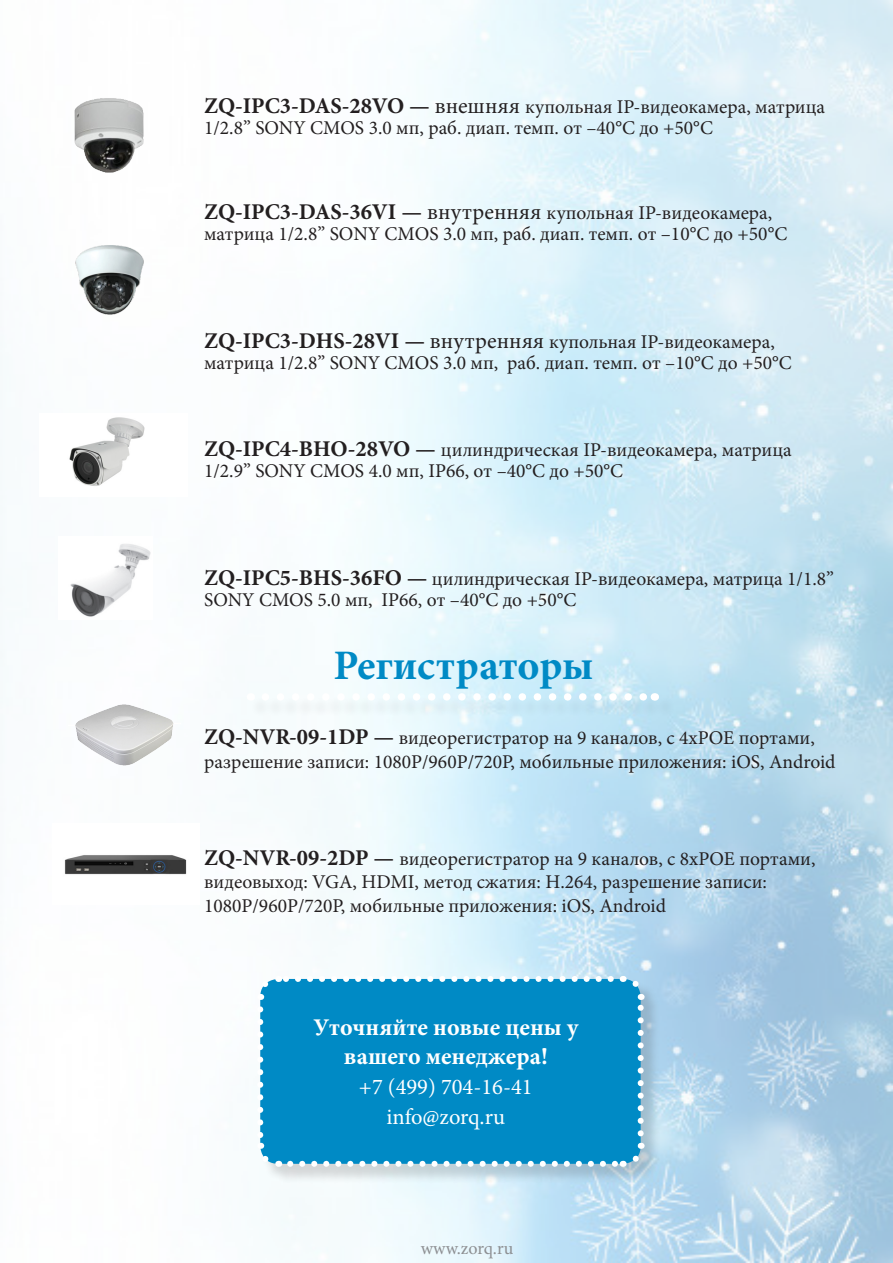
<style>
.page{position:relative;width:893px;height:1263px;background:#fff}
.page>*{position:absolute;margin:0;border:0;box-sizing:border-box;transform-origin:0 0}
.t1{font:700 42px "Minion Pro";color:#008ac5}
.t2{font:700 24px/28.8px "Minion Pro";color:#fff;text-align:center}
.t3{font:22.5px "Minion Pro";color:#fff}
.Paragraph_Style_1{font:19.5px/21px "Minion Pro";color:#231f20}
.t4{font:18px "Minion Pro";letter-spacing:.005em;color:#8d8f92}
.s1{font-weight:700;font-size:22.5px}
.s2{font-size:22.5px}
</style>
<div class="page">
<img style="left:280px;top:1px;width:613px;height:1261px">
<div style="left:249px;top:696px;width:427px;height:23px;background:#231f20;opacity:.1"></div>
<svg style="left:265px;top:693px;width:382px;height:8px"></svg>
<img style="left:74px;top:98px;width:70px;height:75px">
<img style="left:69px;top:417px;width:76px;height:69px">
<img style="left:70px;top:544px;width:81px;height:73px">
<img style="left:75px;top:704px;width:99px;height:62px">
<img style="left:64px;top:855px;width:123px;height:20px">
<div style="left:260px;top:979px;width:402px;height:206px;background:#231f20;opacity:.17"></div>
<div style="left:260px;top:979px;width:381px;height:185px;background:#008ac5;border-radius:18px"></div>
<svg style="left:290px;top:1161px;width:327px;height:6px"></svg>
<svg style="left:260px;top:1009px;width:19px;height:161px"></svg>
<svg style="left:623px;top:1143px;width:24px;height:24px"></svg>
<svg style="left:622px;top:972px;width:22px;height:161px"></svg>
<svg style="left:260px;top:975px;width:351px;height:25px"></svg>
<img style="left:75px;top:245px;width:69px;height:70px">
<p class="Paragraph_Style_1" style="left:204px;top:96px;width:623px"><span class="s1">ZQ-IPC3-DAS-28VO —</span> <span class="s2">внешняя</span> купольная IP-видеокамера, матрица<br>1/2.8” SONY CMOS 3.0 мп, раб. диап. темп. от –40°С до +50°С</p>
<p class="Paragraph_Style_1" style="left:204px;top:203px;width:585px"><span class="s1">ZQ-IPC3-DAS-36VI —</span> <span class="s2">внутренняя</span> купольная IP-видеокамера, матрица 1/2.8” SONY CMOS 3.0 мп, раб. диап. темп. от –10°С до +50°С</p>
<p class="Paragraph_Style_1" style="left:204px;top:331px;width:589px"><span class="s1">ZQ-IPC3-DHS-28VI —</span> <span class="s2">внутренняя</span> купольная IP-видеокамера, матрица 1/2.8” SONY CMOS 3.0 мп, раб. диап. темп. от –10°С до +50°С</p>
<p class="Paragraph_Style_1" style="left:204px;top:440px;width:589px"><span class="s1">ZQ-IPC4-BHO-28VO —</span> цилиндрическая IP-видеокамера, матрица<br>1/2.9” SONY CMOS 4.0 мп, IP66, от –40°С до +50°С</p>
<p class="Paragraph_Style_1" style="left:204px;top:568px;width:631px"><span class="s1">ZQ-IPC5-BHS-36FO —</span> цилиндрическая IP-видеокамера, матрица 1/1.8”<br>SONY CMOS 5.0 мп, IP66, от –40°С до +50°С</p>
<p class="t1" style="left:333px;top:636px;width:262px">Регистраторы</p>
<p class="Paragraph_Style_1" style="left:204px;top:727px;width:633px;line-height:23.4px"><span class="s1">ZQ-NVR-09-1DP —</span> видеорегистратор на 9 каналов, с 4xPOE портами, разрешение записи: 1080P/960P/720P, мобильные приложения: iOS, Android</p>
<p class="Paragraph_Style_1" style="left:204px;top:847px;width:613px;line-height:23.4px"><span class="s1">ZQ-NVR-09-2DP —</span> видеорегистратор на 9 каналов, с 8xPOE портами, видеовыход: VGA, HDMI, метод сжатия: H.264, разрешение записи:<br>1080P/960P/720P, мобильные приложения: iOS, Android</p>
<p class="t2" style="left:313px;top:1013px;width:266px">Уточняйте новые цены у вашего менеджера!</p>
<p class="t3" style="left:359px;top:1072px;width:175px">+7 (499) 704-16-41</p>
<p class="t3" style="left:386px;top:1102px;width:120px">info@zorq.ru</p>
<p class="t4" style="left:421px;top:1236px;width:94px">www.zorq.ru</p>
</div>
